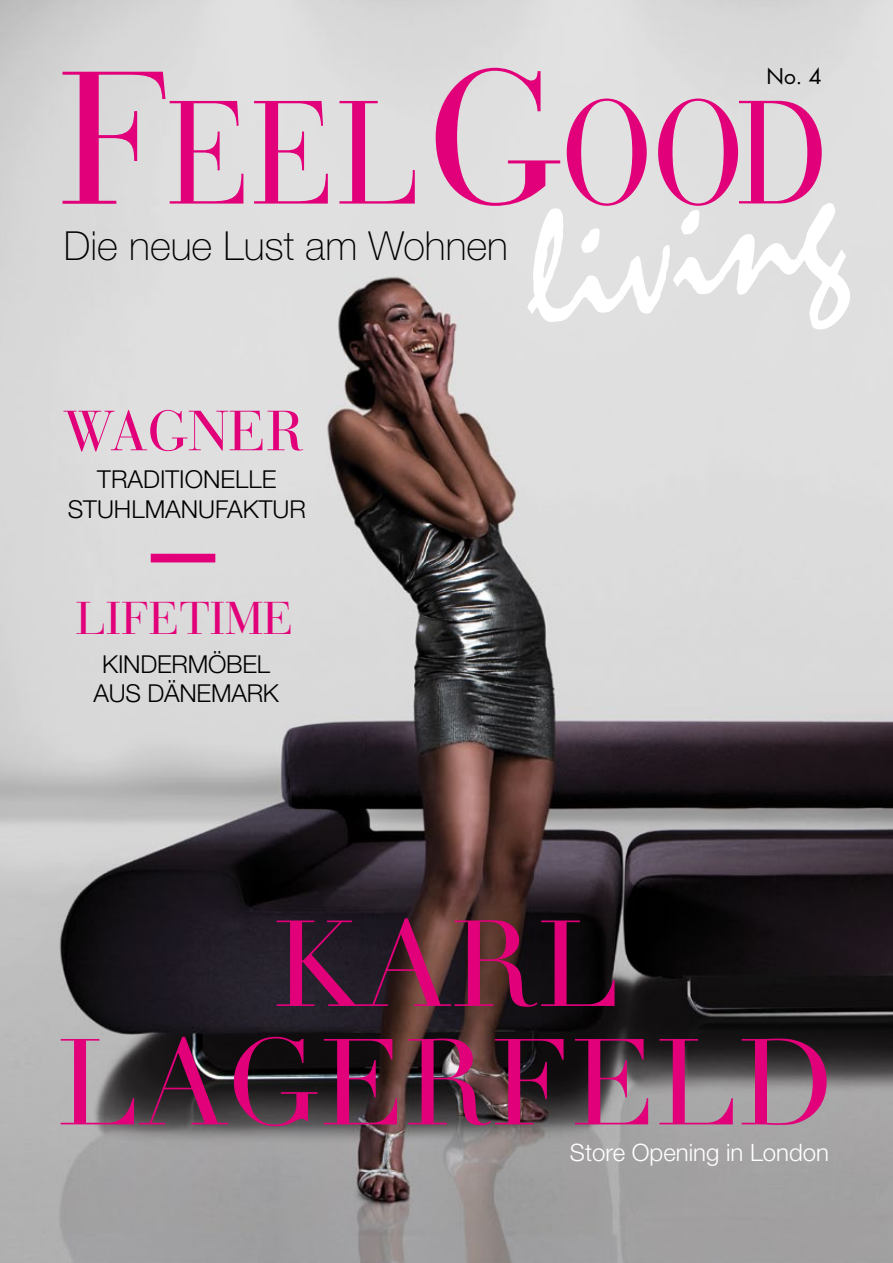
<style>
.page{position:relative;width:893px;height:1263px;background:#fff}
.page>*{position:absolute;margin:0;border:0;box-sizing:border-box;transform-origin:0 0}
.t1{font:120px/118.5px "Didot";color:#e2007a;text-align:center}
.t2{font:56.1px "Bauer Bodoni";color:#e2007a}
.t3{font:45.6px "Bauer Bodoni";color:#e2007a}
.t4{font:100 40.05px "Helvetica Neue";color:#000}
.t5{font:300 24.75px/29.7px "Helvetica Neue";color:#000;text-align:center}
.t6{font:300 24px "Helvetica Neue";color:#fff}
.t7{font:21px "Futura";color:#000}
</style>
<div class="page">
<img style="left:0;top:0;width:893px;height:1263px">
<svg style="left:63px;top:72px;width:180px;height:132px;background:#ddaac5"></svg>
<svg style="left:254px;top:101px;width:74px;height:103px;background:#e0a3c4"></svg>
<svg style="left:339px;top:101px;width:76px;height:103px;background:#dfaec8"></svg>
<svg style="left:436px;top:68px;width:414px;height:262px;background:#e2c8d6"></svg>
<div style="left:151px;top:554px;width:64px;height:8px;background:#e2007a"></div>
<h3 class="t4" style="left:64px;top:224px;width:446px">Die neue Lust am Wohnen</h3>
<h2 class="t2" style="left:63px;top:397px;width:243px">WAGNER</h2>
<p class="t5" style="left:68px;top:464px;width:240px">TRADITIONELLE<br>STUHLMANUFAKTUR</p>
<h3 class="t3" style="left:75px;top:591px;width:220px">LIFETIME</h3>
<p class="t5" style="left:93px;top:648px;width:186px">KINDERMÖBEL<br>AUS DÄNEMARK</p>
<p class="t7" style="left:766px;top:62px;width:57px">No. 4</p>
<h1 class="t1" style="left:57px;top:908px;width:780px">KARL<br>LAGERFELD</h1>
<p class="t6" style="left:570px;top:1137px;width:261px">STORE OPENING IN LONDON</p>
</div>
